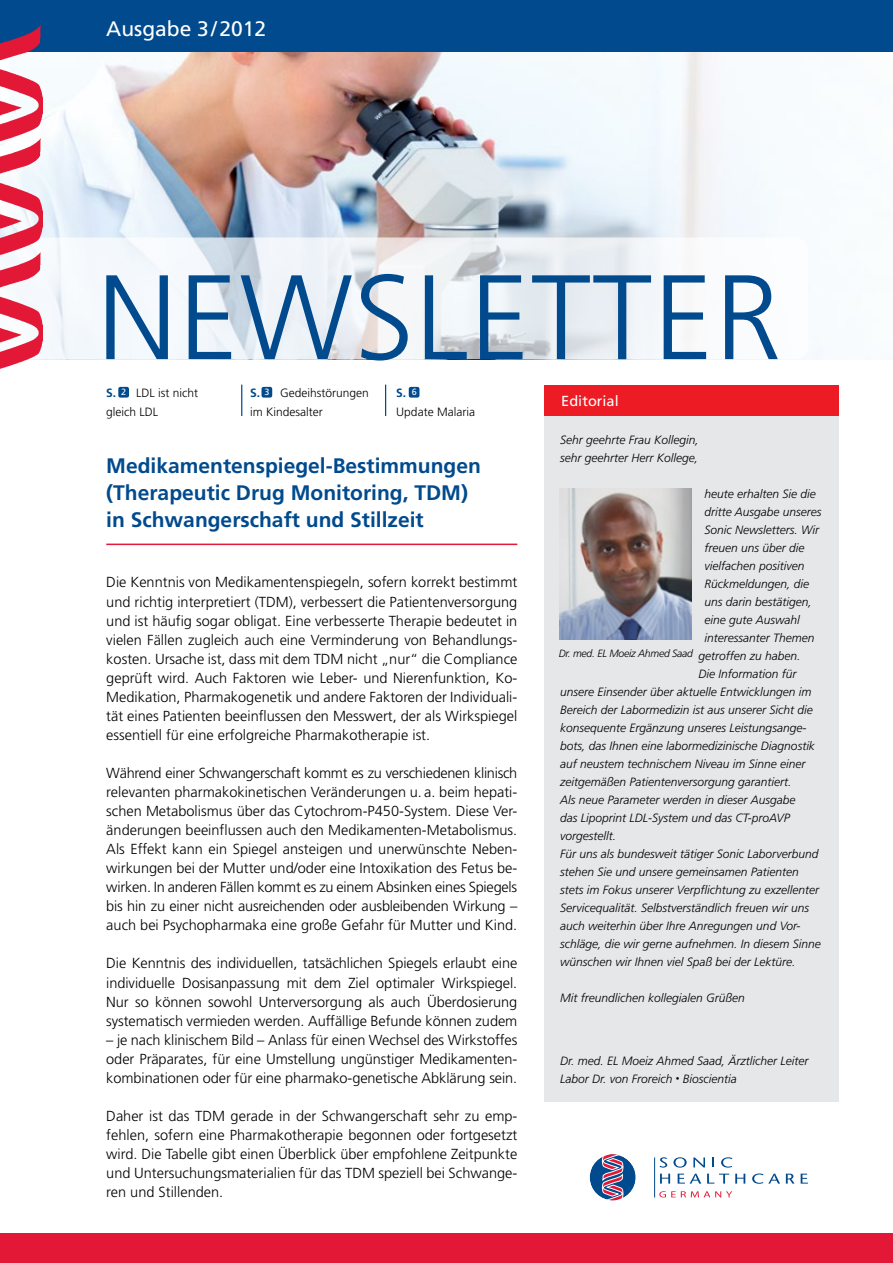
<style>
.page{position:relative;width:893px;height:1263px;background:#fff}
.page>*{position:absolute;margin:0;border:0;box-sizing:border-box;transform-origin:0 0}
.t1{font:300 120px "Frutiger";letter-spacing:.01em;color:#004a8d}
.t2{font:700 21px/27px "Frutiger";color:#004a8d}
.t3{font:21px "Frutiger";color:#fff}
.t4{font:300 14.55px/19px "Frutiger";color:#000;text-align:justify}
.t5{font:14.55px "Frutiger";color:#fff}
.t6{font:italic 300 12px/18px "Frutiger";color:#000}
.t7{font:300 12px/19px "Frutiger";color:#000}
.t8{font:700 12px "Frutiger";color:#004a8d}
.t9{font:italic 300 10.5px "Frutiger";letter-spacing:-.025em;color:#000}
.t10{font:9px "Frutiger";color:#fff}
.s1{font-weight:700;color:#004a8d}
</style>
<div class="page">
<div style="left:409px;top:387px;width:10px;height:11px;background:#004a8d;border-radius:2px"></div>
<div style="left:261px;top:387px;width:11px;height:11px;background:#004a8d;border-radius:2px"></div>
<hr style="left:241px;top:385px;width:1px;height:31px;background:#004a8d">
<hr style="left:385px;top:385px;width:1px;height:31px;background:#004a8d">
<div style="left:118px;top:387px;width:11px;height:11px;background:#004a8d;border-radius:2px"></div>
<hr style="left:106px;top:544px;width:411px;height:1px;background:#e31736">
<div style="left:0;top:1233px;width:893px;height:30px;background:#e31736"></div>
<div style="left:0;top:0;width:893px;height:53px;background:#004a8d"></div>
<img style="left:42px;top:53px;width:779px;height:306px">
<svg style="left:0;top:237px;width:808px;height:122px;fill:#f2f6f9"></svg>
<hr style="left:654px;top:1157px;width:1px;height:40px;background:#004a8d">
<svg style="left:589px;top:1154px;width:47px;height:46px"></svg>
<svg style="left:659px;top:1157px;width:8px;height:10px"></svg>
<svg style="left:673px;top:1157px;width:14px;height:10px"></svg>
<svg style="left:693px;top:1157px;width:12px;height:10px"></svg>
<svg style="left:712px;top:1157px;width:2px;height:10px"></svg>
<svg style="left:721px;top:1157px;width:11px;height:10px"></svg>
<svg style="left:660px;top:1173px;width:10px;height:10px"></svg>
<svg style="left:678px;top:1173px;width:23px;height:10px"></svg>
<svg style="left:707px;top:1173px;width:22px;height:10px"></svg>
<svg style="left:735px;top:1173px;width:10px;height:10px"></svg>
<svg style="left:752px;top:1173px;width:28px;height:11px"></svg>
<svg style="left:786px;top:1173px;width:8px;height:11px"></svg>
<svg style="left:801px;top:1173px;width:7px;height:10px"></svg>
<svg style="left:659px;top:1191px;width:73px;height:6px"></svg>
<img style="left:0;top:25px;width:42px;height:344px">
<div style="left:544px;top:385px;width:295px;height:717px;background:#e6e7e8"></div>
<div style="left:544px;top:385px;width:295px;height:31px;background:#ed1b23"></div>
<img style="left:560px;top:488px;width:132px;height:151px">
<h2 class="t3" style="left:106px;top:16px;width:161px">Ausgabe 3/2012</h2>
<h1 class="t1" style="left:97px;top:250px;width:434px">NEWSLetter</h1>
<p class="t5" style="left:561px;top:392px;width:59px">Editorial</p>
<p class="t6" style="left:560px;top:431px;width:140px">Sehr geehrte Frau Kollegin, sehr geehrter Herr Kollege,</p>
<p class="t6" style="left:704px;top:485px;width:113px">heute erhalten Sie die</p>
<p class="t6" style="left:704px;top:503px;width:118px">dritte Ausgabe unseres</p>
<p class="t6" style="left:704px;top:521px;width:116px">Sonic Newsletters. Wir</p>
<p class="t6" style="left:704px;top:539px;width:102px">freuen uns über die</p>
<p class="t6" style="left:704px;top:557px;width:101px">vielfachen positiven</p>
<p class="t6" style="left:704px;top:575px;width:106px">Rückmeldungen, die</p>
<p class="t6" style="left:704px;top:593px;width:109px">uns darin bestätigen,</p>
<p class="t6" style="left:704px;top:611px;width:97px">eine gute Auswahl</p>
<p class="t6" style="left:704px;top:629px;width:112px">interessanter Themen</p>
<p class="t6" style="left:698px;top:647px;width:104px">getroffen zu haben.</p>
<p class="t6" style="left:698px;top:665px;width:100px">Die Information für</p>
<p class="t6" style="left:560px;top:683px;width:253px">unsere Einsender über aktuelle Entwicklungen im</p>
<p class="t6" style="left:560px;top:701px;width:254px">Bereich der Labormedizin ist aus unserer Sicht die</p>
<p class="t6" style="left:560px;top:719px;width:248px">konsequente Ergänzung unseres Leistungsange-</p>
<p class="t6" style="left:560px;top:737px;width:256px">bots, das Ihnen eine labormedizinische Diagnostik</p>
<p class="t6" style="left:560px;top:755px;width:247px">auf neustem technischem Niveau im Sinne einer</p>
<p class="t6" style="left:560px;top:773px;width:233px">zeitgemäßen Patientenversorgung garantiert.</p>
<p class="t6" style="left:560px;top:791px;width:237px">Als neue Parameter werden in dieser Ausgabe</p>
<p class="t6" style="left:560px;top:809px;width:231px">das Lipoprint LDL-System und das CT-proAVP</p>
<p class="t6" style="left:560px;top:827px;width:57px">vorgestellt.</p>
<p class="t6" style="left:560px;top:845px;width:260px">Für uns als bundesweit tätiger Sonic Laborverbund</p>
<p class="t6" style="left:560px;top:863px;width:240px">stehen Sie und unsere gemeinsamen Patienten</p>
<p class="t6" style="left:560px;top:881px;width:260px">stets im Fokus unserer Verpflichtung zu exzellenter</p>
<p class="t6" style="left:560px;top:899px;width:250px">Servicequalität. Selbstverständlich freuen wir uns</p>
<p class="t6" style="left:560px;top:917px;width:242px">auch weiterhin über Ihre Anregungen und Vor-</p>
<p class="t6" style="left:560px;top:935px;width:262px">schläge, die wir gerne aufnehmen. In diesem Sinne</p>
<p class="t6" style="left:560px;top:953px;width:237px">wünschen wir Ihnen viel Spaß bei der Lektüre.</p>
<p class="t6" style="left:560px;top:989px;width:186px">Mit freundlichen kollegialen Grüßen</p>
<p class="t7" style="left:106px;top:383px;width:94px"><span class="s1">S.</span> LDL ist nicht gleich LDL</p>
<p class="t7" style="left:250px;top:383px;width:120px"><span class="s1">S.</span> Gedeihstörungen im Kindesalter</p>
<p class="t8" style="left:396px;top:386px;width:12px">S.</p>
<p class="t7" style="left:396px;top:402px;width:80px">Update Malaria</p>
<p class="t10" style="left:121px;top:387px;width:7px">2</p>
<p class="t10" style="left:264px;top:387px;width:7px">3</p>
<p class="t10" style="left:412px;top:387px;width:7px">6</p>
<h2 class="t2" style="left:106px;top:452px;width:376px">Medikamentenspiegel-Bestimmungen (Therapeutic Drug Monitoring, TDM) in Schwangerschaft und Stillzeit</h2>
<p class="t4" style="left:106px;top:573px;width:413px">Die Kenntnis von Medikamentenspiegeln, sofern korrekt bestimmt und richtig interpretiert (TDM), verbessert die Patientenversorgung und ist häufig sogar obligat. Eine verbesserte Therapie bedeutet in vielen Fällen zugleich auch eine Verminderung von Behandlungs&shy;kosten. Ursache ist, dass mit dem TDM nicht „nur“ die Compliance geprüft wird. Auch Faktoren wie Leber- und Nierenfunktion, Ko-Medikation, Pharmakogenetik und andere Faktoren der Individuali&shy;tät eines Patienten beeinflussen den Messwert, der als Wirkspiegel essentiell für eine erfolgreiche Pharmakotherapie ist.</p>
<p class="t4" style="left:106px;top:764px;width:413px">Während einer Schwangerschaft kommt es zu verschiedenen klinisch relevanten pharmakokinetischen Veränderungen u. a. beim hepati&shy;schen Metabolismus über das Cytochrom-P450-System. Diese Ver&shy;änderungen beeinflussen auch den Medikamenten-Metabolismus.<br>Als Effekt kann ein Spiegel ansteigen und unerwünschte Neben&shy;wirkungen bei der Mutter und/oder eine Intoxikation des Fetus be&shy;wirken. In anderen Fällen kommt es zu einem Absinken eines Spiegels bis hin zu einer nicht ausreichenden oder ausbleibenden Wirkung – auch bei Psychopharmaka eine große Gefahr für Mutter und Kind.</p>
<p class="t4" style="left:106px;top:954px;width:413px">Die Kenntnis des individuellen, tatsächlichen Spiegels erlaubt eine individuelle Dosisanpassung mit dem Ziel optimaler Wirkspiegel.<br>Nur so können sowohl Unterversorgung als auch Überdosierung systematisch vermieden werden. Auffällige Befunde können zudem</p>
<p class="t4" style="left:106px;top:1030px;width:413px">– je nach klinischem Bild – Anlass für einen Wechsel des Wirkstoffes oder Präparates, für eine Umstellung ungünstiger Medikamenten&shy;kombinationen oder für eine pharmako-genetische Abklärung sein.</p>
<p class="t4" style="left:106px;top:1106px;width:413px">Daher ist das TDM gerade in der Schwangerschaft sehr zu emp&shy;fehlen, sofern eine Pharmakotherapie begonnen oder fortgesetzt wird. Die Tabelle gibt einen Überblick über empfohlene Zeitpunkte und Untersuchungsmaterialien für das TDM speziell bei Schwange&shy;ren und Stillenden.</p>
<p class="t9" style="left:559px;top:648px;width:136px">Dr. med. EL Moeiz Ahmed Saad</p>
<p class="t6" style="left:560px;top:1052px;width:250px">Dr. med. EL Moeiz Ahmed Saad, Ärztlicher Leiter<br>Labor Dr. von Froreich <sup>•</sup> Bioscientia</p>
</div>
